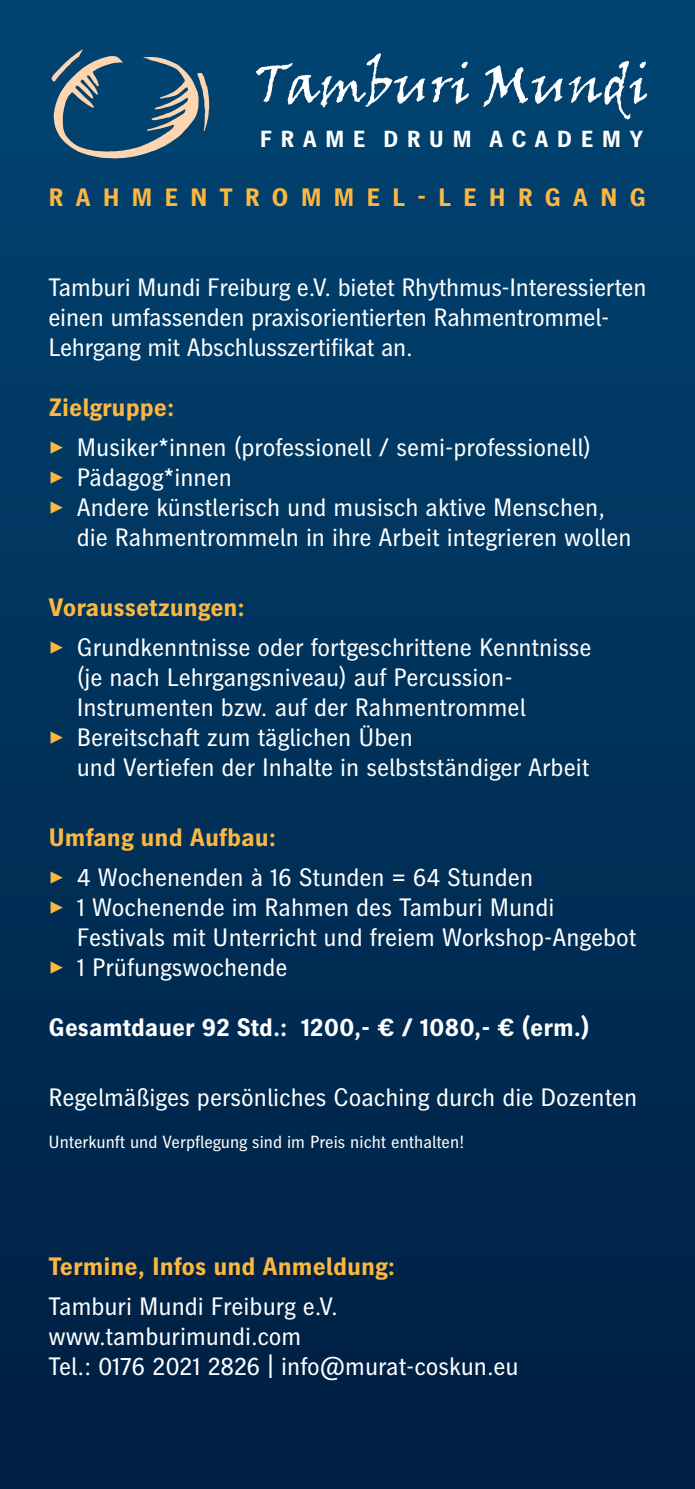
<style>
.page{position:relative;width:695px;height:1489px;background:#fff}
.page>*{position:absolute;margin:0;border:0;box-sizing:border-box;transform-origin:0 0}
.t1{font:25px/30px "Heidelberg Gothic Ml";color:#fff}
.t2{font:700 25px "Heidelberg Gothic Ml";color:#fcb740}
.t3{font:700 25px "Heidelberg Gothic Ml";color:#fff}
.t4{font:700 23px "Heidelberg Gothic Ml";letter-spacing:.355em;color:#fff}
.t5{font:17.5px "Heidelberg Gothic Ml";color:#fff}
.s1{color:#fcb740}
</style>
<div class="page">
<div style="left:0;top:0;width:694px;height:1488px;background:linear-gradient(to bottom,#014472,#001e42)"></div>
<svg style="left:51px;top:49px;width:158px;height:110px;background:#39627d"></svg>
<svg style="left:256px;top:53px;width:169px;height:55px;background:#30658a"></svg>
<svg style="left:431px;top:61px;width:38px;height:43px"></svg>
<svg style="left:482px;top:65px;width:80px;height:42px"></svg>
<svg style="left:568px;top:61px;width:79px;height:59px;background:#32668b"></svg>
<p class="t4" style="left:260px;top:126px;width:385px">FRAME DRUM ACADEMY</p>
<p class="t2" style="left:49px;top:183px;width:106px">Rahme</p>
<p class="t2" style="left:190px;top:183px;width:137px">ntr ommel</p>
<p class="t2" style="left:417px;top:183px;width:231px">-Le hr gang</p>
<p class="t1" style="left:48px;top:272px;width:599px">Tamburi Mundi Freiburg e.V. bietet Rhythmus-Interessierten einen umfassenden praxisorientierten Rahmentrommel-<br>Lehrgang mit Abschlusszertifikat an.</p>
<p class="t2" style="left:48px;top:393px;width:127px">Zielgruppe:</p>
<p class="t1" style="left:48px;top:432px;width:544px"><span class="s1">✓</span> Musiker*innen (professionell / semi-professionell)</p>
<p class="t1" style="left:48px;top:462px;width:185px"><span class="s1">✓</span> Pädagog*innen</p>
<p class="t1" style="left:77px;top:492px;width:556px;text-indent:-28px"><span class="s1">✓</span> Andere künstlerisch und musisch aktive Menschen, die Rahmentrommeln in ihre Arbeit integrieren wollen</p>
<p class="t2" style="left:48px;top:593px;width:198px">Voraussetzungen:</p>
<p class="t1" style="left:77px;top:632px;width:516px;text-indent:-28px"><span class="s1">✓</span> Grundkenntnisse oder fortgeschrittene Kenntnisse (je nach Lehrgangsniveau) auf Percussion-<br>Instrumenten bzw. auf der Rahmentrommel</p>
<p class="t1" style="left:77px;top:722px;width:514px;text-indent:-28px"><span class="s1">✓</span> Bereitschaft zum täglichen Üben<br>und Vertiefen der Inhalte in selbstständiger Arbeit</p>
<p class="t2" style="left:48px;top:823px;width:229px">Umfang und Aufbau:</p>
<p class="t1" style="left:48px;top:862px;width:486px"><span class="s1">✓</span> 4 Wochenenden à 16 Stunden = 64 Stunden</p>
<p class="t1" style="left:77px;top:892px;width:561px;text-indent:-28px"><span class="s1">✓</span> 1 Wochenende im Rahmen des Tamburi Mundi<br>Festivals mit Unterricht und freiem Workshop-Angebot</p>
<p class="t1" style="left:48px;top:952px;width:240px"><span class="s1">✓</span> 1 Prüfungswochende</p>
<p class="t3" style="left:48px;top:1013px;width:542px">Gesamtdauer 92 Std.: 1200,- € / 1080,- € (erm.)</p>
<p class="t1" style="left:48px;top:1082px;width:590px">Regelmäßiges persönliches Coaching durch die Dozenten</p>
<p class="t5" style="left:48px;top:1132px;width:418px">Unterkunft und Verpflegung sind im Preis nicht enthalten!</p>
<p class="t2" style="left:48px;top:1252px;width:348px">Termine, I nfos und Anmeldung:</p>
<p class="t1" style="left:48px;top:1291px;width:471px">Tamburi Mundi Freiburg e.V. www.tamburimundi.com<br>Tel.: 0176 2021 2826 | info@murat-coskun.eu</p>
</div>
